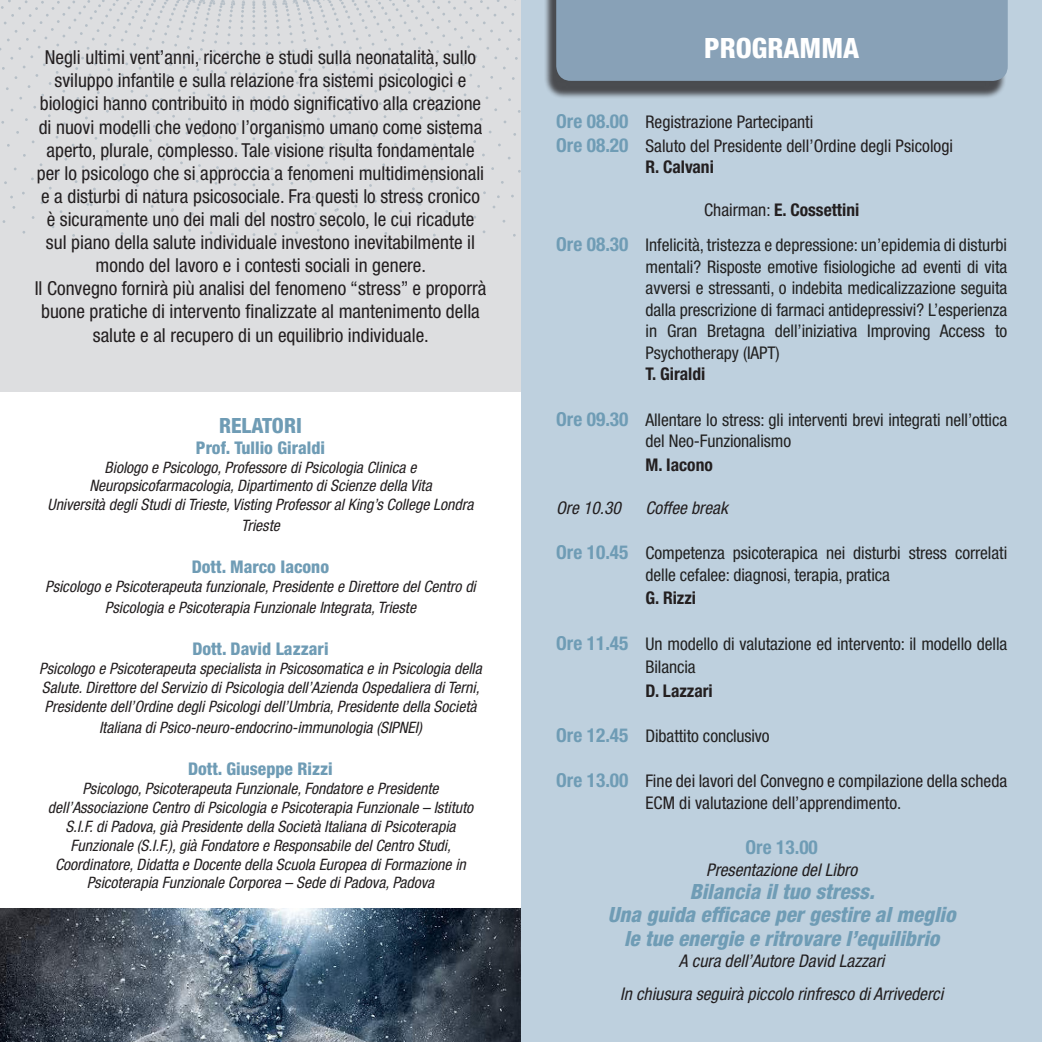
<style>
.page{position:relative;width:1042px;height:1042px;background:#fff}
.page>*{position:absolute;margin:0;border:0;box-sizing:border-box;transform-origin:0 0}
.Normale{font:800 condensed 28px "Helvetica Neue LT Std";color:#fff}
.Normale-2{font:italic 800 condensed 21px "Helvetica Neue LT Std";color:#6f9cb5}
.Normale-3{font:800 condensed 21px "Helvetica Neue LT Std";color:#6f9cb5}
.Normale-4{font:condensed 19.25px/23.1px "Helvetica Neue LT Std";color:#231f20;text-align:center}
.Normale-5{font:700 condensed 19.25px "Helvetica Neue LT Std";color:#6f9cb5}
.Normale-6{font:condensed 17.5px/21.5px "Helvetica Neue LT Std";letter-spacing:-.005em;color:#222}
.Normale-7{font:condensed 17.5px/21.5px "Helvetica Neue LT Std";color:#231f20}
.Normale-8{font:italic condensed 17.5px "Helvetica Neue LT Std";color:#231f20}
.Normale-9{font:800 condensed 17.5px "Helvetica Neue LT Std";color:#6f9cb5}
.Normale-10{font:700 condensed 17.5px "Helvetica Neue LT Std";color:#231f20}
.Normale-11{font:italic condensed 15.75px/18.9px "Helvetica Neue LT Std";color:#231f20;text-align:center}
.s1{font-weight:700;font-size:19.25px;color:#6f9cb5}
.s2{font-weight:400}
</style>
<div class="page">
<div style="left:521px;top:0;width:521px;height:1042px;background:#bed0de"></div>
<div style="left:544px;top:0;width:462px;height:98px;background:#231f20;opacity:.75"></div>
<div style="left:556px;top:0;width:452px;height:81px;background:#88a1b7"></div>
<div style="left:0;top:0;width:521px;height:392px;background:#dddee0"></div>
<img style="left:0;top:909px;width:520px;height:133px">
<svg style="left:252px;top:0;width:3px;height:45px"></svg>
<svg style="left:253px;top:210px;width:3px;height:9px"></svg>
<svg style="left:262px;top:0;width:259px;height:237px"></svg>
<svg style="left:0;top:0;width:245px;height:237px"></svg>
<p class="Normale-4" style="left:45px;top:46px;width:433px">Negli ultimi vent’anni, ricerche e studi sulla neonatalità, sullo</p>
<p class="Normale-4" style="left:37px;top:69px;width:449px">sviluppo infantile e sulla relazione fra sistemi psicologici e biologici hanno contribuito in modo significativo alla creazione di nuovi modelli che vedono l’organismo umano come sistema aperto, plurale, complesso. Tale visione risulta fondamentale per lo psicologo che si approccia a fenomeni multidimensionali e a disturbi di natura psicosociale. Fra questi lo stress cronico è sicuramente uno dei mali del nostro secolo, le cui ricadute sul piano della salute individuale investono inevitabilmente il mondo del lavoro e i contesti sociali in genere.</p>
<p class="Normale-4" style="left:35px;top:277px;width:453px">Il Convegno fornirà più analisi del fenomeno “stress” e proporrà buone pratiche di intervento finalizzate al mantenimento della salute e al recupero di un equilibrio individuale.</p>
<p class="Normale-3" style="left:219px;top:412px;width:84px">RELATORI</p>
<p class="Normale-9" style="left:196px;top:436px;width:130px">Prof. Tullio Giraldi</p>
<p class="Normale-11" style="left:89px;top:458px;width:344px">Biologo e Psicologo, Professore di Psicologia Clinica e<br>Neuropsicofarmacologia, Dipartimento di Scienze della Vita</p>
<p class="Normale-11" style="left:48px;top:496px;width:427px">Università degli Studi di Trieste, Visting Professor al King’s College Londra</p>
<p class="Normale-11" style="left:241px;top:517px;width:40px">Trieste</p>
<p class="Normale-9" style="left:192px;top:556px;width:139px">Dott. Marco Iacono</p>
<p class="Normale-11" style="left:45px;top:576px;width:432px;line-height:21px">Psicologo e Psicoterapeuta funzionale, Presidente e Direttore del Centro di<br>Psicologia e Psicoterapia Funzionale Integrata, Trieste</p>
<p class="Normale-9" style="left:192px;top:638px;width:138px">Dott. David Lazzari</p>
<p class="Normale-11" style="left:39px;top:659px;width:444px;text-align:left">Psicologo e Psicoterapeuta specialista in Psicosomatica e in Psicologia della<br>Salute. Direttore del Servizio di Psicologia dell’Azienda Ospedaliera di Terni,<br>Presidente dell’Ordine degli Psicologi dell’Umbria, Presidente della Società</p>
<p class="Normale-11" style="left:99px;top:718px;width:324px">Italiana di Psico-neuro-endocrino-immunologia (SIPNEI)</p>
<p class="Normale-9" style="left:188px;top:758px;width:146px">Dott. Giuseppe Rizzi</p>
<p class="Normale-11" style="left:48px;top:779px;width:427px">Psicologo, Psicoterapeuta Funzionale, Fondatore e Presidente dell’Associazione Centro di Psicologia e Psicoterapia Funzionale – Istituto S.I.F. di Padova, già Presidente della Società Italiana di Psicoterapia Funzionale (S.I.F.), già Fondatore e Responsabile del Centro Studi, Coordinatore, Didatta e Docente della Scuola Europea di Formazione in Psicoterapia Funzionale Corporea – Sede di Padova, Padova</p>
<p class="Normale" style="left:704px;top:31px;width:157px">PROGRAMMA</p>
<p class="Normale-7" style="left:556px;top:111px;width:259px"><span class="s1">Ore 08.00</span> Registrazione Partecipanti</p>
<p class="Normale-7" style="left:556px;top:134px;width:398px"><span class="s1">Ore 08.20</span> Saluto del Presidente dell’Ordine degli Psicologi</p>
<p class="Normale-10" style="left:645px;top:156px;width:70px">R. Calvani</p>
<p class="Normale-10" style="left:704px;top:199px;width:157px"><span class="s2">Chairman:</span> E. Cossettini</p>
<p class="Normale-6" style="left:645px;top:234px;width:363px;text-align:justify;text-indent:-89px"><span class="s1">Ore 08.30</span> Infelicità, tristezza e depressione: un’epidemia di disturbi mentali? Risposte emotive fisiologiche ad eventi di vita avversi e stressanti, o indebita medicalizzazione seguita dalla prescrizione di farmaci antidepressivi? L’esperienza in Gran Bretagna dell’iniziativa Improving Access to Psychotherapy (IAPT)</p>
<p class="Normale-10" style="left:645px;top:363px;width:61px">T. Giraldi</p>
<p class="Normale-6" style="left:645px;top:408px;width:363px;text-indent:-89px"><span class="s1">Ore 09.30</span> Allentare lo stress: gli interventi brevi integrati nell’ottica del Neo-Funzionalismo</p>
<p class="Normale-10" style="left:645px;top:454px;width:69px">M. Iacono</p>
<p class="Normale-8" style="left:556px;top:497px;width:66px">Ore 10.30</p>
<p class="Normale-8" style="left:645px;top:497px;width:84px">Coffee break</p>
<p class="Normale-6" style="left:645px;top:542px;width:363px;text-indent:-89px"><span class="s1">Ore 10.45</span> Competenza psicoterapica nei disturbi stress correlati delle cefalee: diagnosi, terapia, pratica</p>
<p class="Normale-10" style="left:645px;top:587px;width:52px">G. Rizzi</p>
<p class="Normale-6" style="left:645px;top:631px;width:363px;line-height:23.6px;text-indent:-89px"><span class="s1">Ore 11.45</span> Un modello di valutazione ed intervento: il modello della<br>Bilancia</p>
<p class="Normale-10" style="left:645px;top:680px;width:69px">D. Lazzari</p>
<p class="Normale-6" style="left:556px;top:725px;width:215px"><span class="s1">Ore 12.45</span> Dibattito conclusivo</p>
<p class="Normale-7" style="left:645px;top:770px;width:363px;text-indent:-89px"><span class="s1">Ore 13.00</span> Fine dei lavori del Convegno e compilazione della scheda<br>ECM di valutazione dell’apprendimento.</p>
<p class="Normale-5" style="left:745px;top:835px;width:74px">Ore 13.00</p>
<p class="Normale-8" style="left:706px;top:859px;width:152px">Presentazione del Libro</p>
<p class="Normale-2" style="left:690px;top:878px;width:186px">Bilancia il tuo stress.</p>
<p class="Normale-2" style="left:608px;top:902px;width:349px">Una guida efficace per gestire al meglio</p>
<p class="Normale-2" style="left:624px;top:925px;width:317px">le tue energie e ritrovare l’equilibrio</p>
<p class="Normale-8" style="left:679px;top:951px;width:207px">A cura dell’Autore David Lazzari</p>
<p class="Normale-8" style="left:620px;top:983px;width:324px">In chiusura seguirà piccolo rinfresco di Arrivederci</p>
</div>
